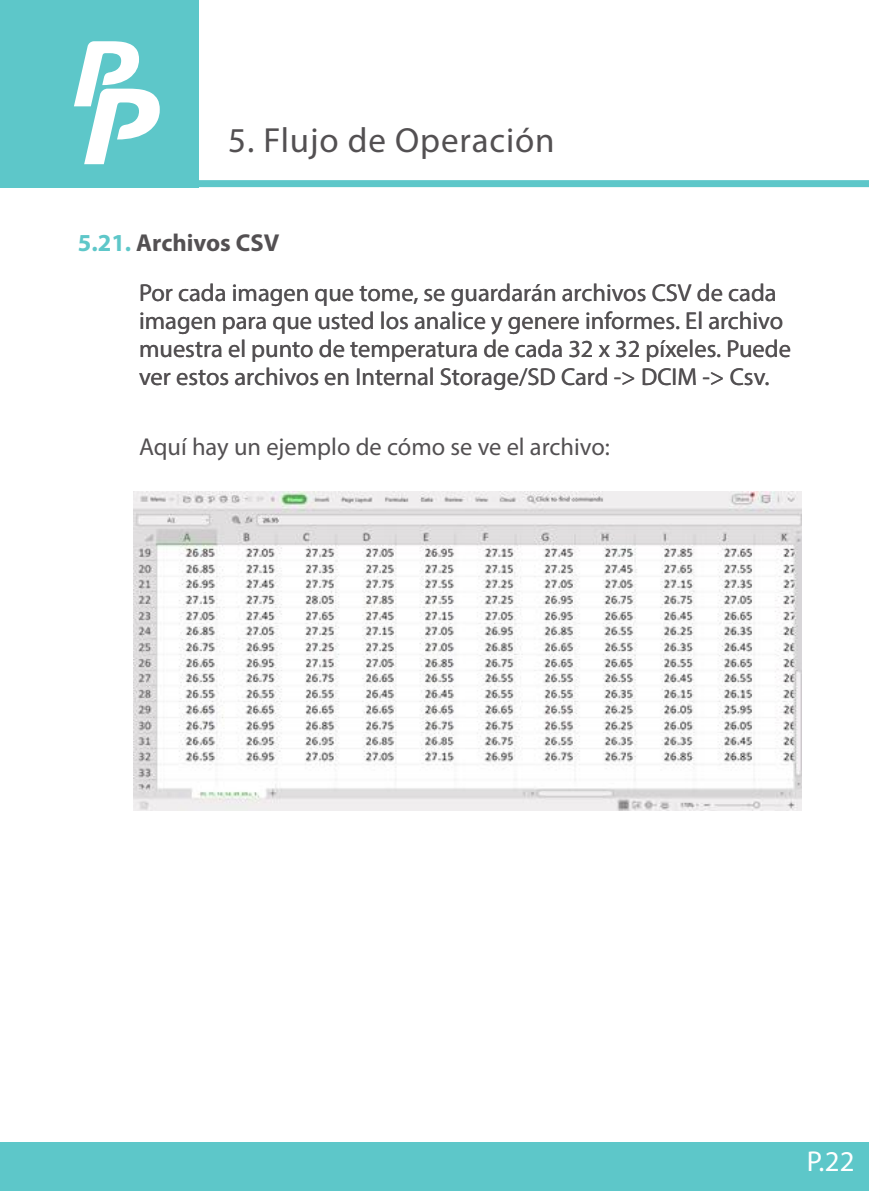
<style>
.page{position:relative;width:869px;height:1191px;background:#fff}
.page>*{position:absolute;margin:0;border:0;box-sizing:border-box;transform-origin:0 0}
.t1{font:35px "Myriad Pro";letter-spacing:.025em;color:#535052}
.t2{font:28.7px "Myriad Pro";color:#fff}
.t3{font:24.5px/28px "Myriad Pro";color:#535052}
.s1{font-weight:700;color:#5ec7c9}
.s2{font-weight:700}
</style>
<div class="page">
<div style="left:0;top:1142px;width:868px;height:49px;background:#5dc7c9"></div>
<div style="left:0;top:0;width:199px;height:187px;background:#5dc7c9"></div>
<svg style="left:74px;top:41px;width:86px;height:123px"></svg>
<div style="left:199px;top:180px;width:669px;height:7px;background:#5dc7c9"></div>
<img style="left:134px;top:491px;width:667px;height:319px">
<h1 class="t1" style="left:228px;top:118px;width:328px">5. Flujo de Operación</h1>
<p class="t3" style="left:139px;top:217px;width:638px;line-height:50.8px;text-indent:-61px"><span class="s1">5.21.</span> <span class="s2">Archivos CSV<br></span>Por cada imagen que tome, se guardarán archivos CSV de cada</p>
<p class="t3" style="left:139px;top:307px;width:653px">imagen para que usted los analice y genere informes. El archivo muestra el punto de temperatura de cada 32 x 32 píxeles. Puede ver estos archivos en Internal Storage/SD Card -&gt; DCIM -&gt; Csv.</p>
<p class="t3" style="left:139px;top:433px;width:472px">Aquí hay un ejemplo de cómo se ve el archivo:</p>
<p class="t2" style="left:806px;top:1143px;width:49px">P.22</p>
</div>
